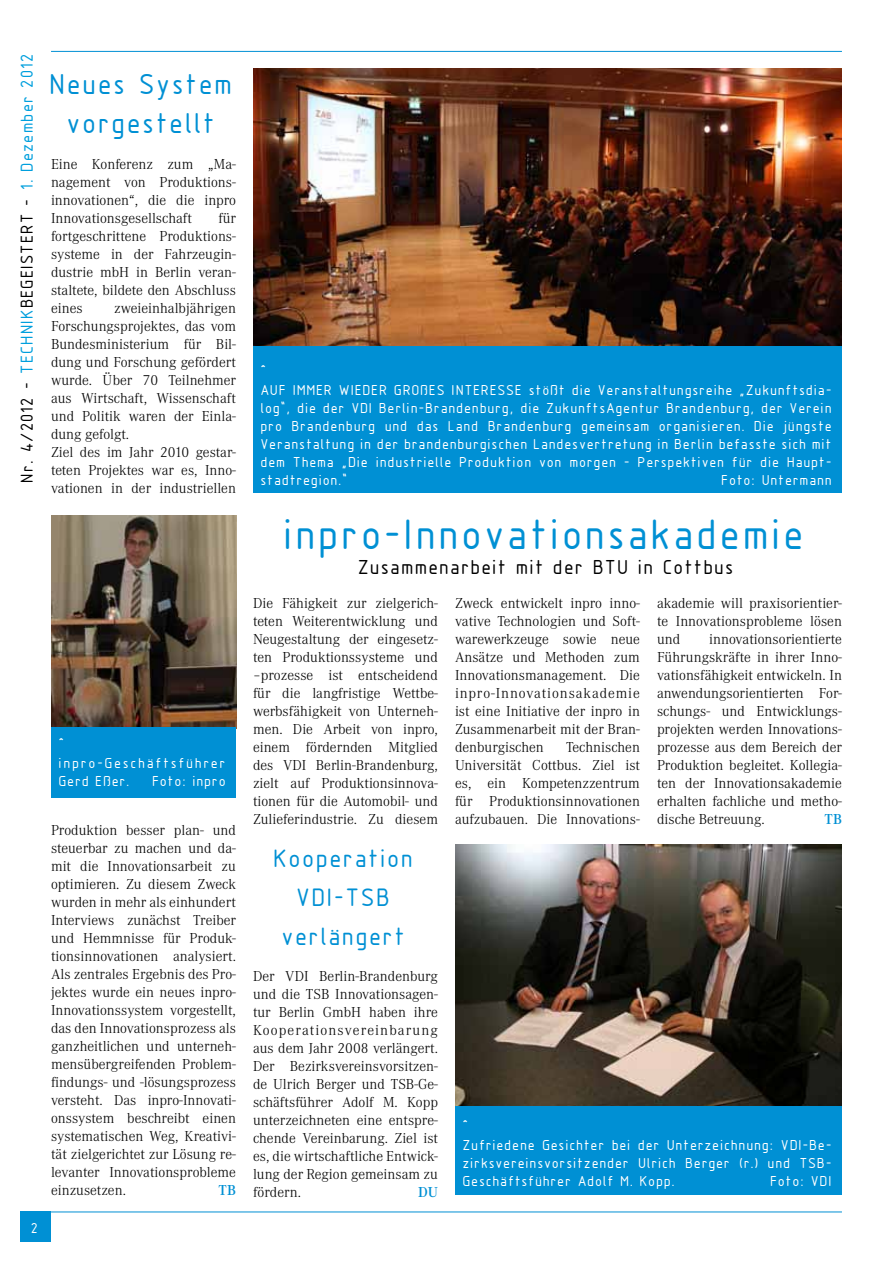
<style>
.page{position:relative;width:893px;height:1263px;background:#fff}
.page>*{position:absolute;margin:0;border:0;box-sizing:border-box;transform-origin:0 0}
.t1{font:44.25px "Isonorm 3098 LW20";color:#0090d4}
.t2{font:30px/39px "Isonorm 3098 LW20";color:#0090d4;text-align:center}
.t3{font:26.25px/39px "Isonorm 3098 LW20";color:#0090d4;text-align:center}
.t4{font:21px "Isonorm 3098 LW20";color:#000}
.t5{font:18px "Isonorm 3098 LW20";color:#000}
.t6{font:18px "Isonorm 3098 LW20";color:#fff}
.t7{font:300 15px/18px "Corporate A";color:#000;text-align:justify}
.t8{font:15px/18px "Isonorm 3098 LW20";color:#fff;text-align:justify}
.t9{font:15px/18px "Isonorm 3098 LW20";letter-spacing:.06em;color:#fff}
.t10{font:600 15px "Corporate A";color:#0090d4}
.s1{color:#009fdd}
</style>
<div class="page">
<div style="left:20px;top:1211px;width:31px;height:31px;background:#0090d4"></div>
<hr style="left:51px;top:51px;width:791px;height:1px;background:#0090d4">
<hr style="left:51px;top:1211px;width:791px;height:1px;background:#0090d4">
<div style="left:455px;top:1106px;width:387px;height:89px;background:#0090d4"></div>
<img style="left:455px;top:845px;width:387px;height:261px">
<img style="left:253px;top:68px;width:589px;height:278px">
<div style="left:253px;top:346px;width:589px;height:147px;background:#0090d4"></div>
<img style="left:51px;top:515px;width:185px;height:212px">
<div style="left:51px;top:727px;width:185px;height:70px;background:#0090d4"></div>
<p class="t5" style="left:18px;top:481px;width:431px;rotate:-90deg">Nr. 4/2012 - <span class="s1">TECHNIK</span>BEGEISTERT - <span class="s1">1. Dezember 2012</span></p>
<h2 class="t2" style="left:51px;top:65px;width:186px">Neues System vorgestellt</h2>
<p class="t7" style="left:51px;top:156px;width:186px">Eine Konferenz zum „Ma&shy;nagement von Produktions&shy;innovationen“, die die inpro Innovationsgesellschaft</p>
<p class="t7" style="left:51px;top:210px;width:186px;text-indent:168px">für fortgeschrittene Produktions&shy;systeme in der Fahrzeugin&shy;dustrie mbH in Berlin veran&shy;staltete, bildete den Abschluss eines</p>
<p class="t7" style="left:51px;top:300px;width:186px;text-align:left;text-indent:63px">zweieinhalbjährigen<br>Forschungsprojektes, das vom<br>Bundesministerium für Bil&shy;dung und Forschung gefördert wurde. Über 70 Teilnehmer aus Wirtschaft, Wissenschaft und Politik waren der Einla&shy;dung gefolgt.<br>Ziel des im Jahr 2010 gestar&shy;teten Projektes war es, Inno&shy;vationen in der industriellen</p>
<p class="t6" style="left:60px;top:735px;width:7px">^</p>
<p class="t9" style="left:60px;top:754px;width:169px">inpro-Geschäftsführer<br>Gerd Eßer.</p>
<p class="t8" style="left:153px;top:772px;width:76px">Foto: inpro</p>
<p class="t8" style="left:32px;top:1219px;width:9px">2</p>
<p class="t7" style="left:51px;top:822px;width:186px">Produktion besser plan- und steuerbar zu machen und da&shy;mit die Innovationsarbeit zu optimieren. Zu diesem Zweck wurden in mehr als einhundert Interviews zunächst Treiber und Hemmnisse für Produk&shy;tionsinnovationen analysiert.<br>Als zentrales Ergebnis des Pro&shy;jektes wurde ein neues inpro-Innovationssystem vorgestellt, das den Innovationsprozess als ganzheitlichen und unterneh&shy;mensübergreifenden Problem&shy;findungs- und -lösungsprozess versteht. Das inpro-Innovati&shy;onssystem beschreibt einen systematischen Weg, Kreativi&shy;tät zielgerichtet zur Lösung re&shy;levanter Innovationsprobleme einzusetzen.</p>
<p class="t10" style="left:219px;top:1182px;width:19px">TB</p>
<p class="t6" style="left:261px;top:362px;width:7px">^</p>
<p class="t8" style="left:261px;top:381px;width:573px">AUF IMMER WIEDER GROßES INTERESSE stößt die Veranstaltungsreihe „Zukunftsdia&shy;log“, die der VDI Berlin-Brandenburg, die ZukunftsAgentur Brandenburg, der Verein pro Brandenburg und das Land Brandenburg gemeinsam organisieren. Die jüngste Veranstaltung in der brandenburgischen Landesvertretung in Berlin befasste sich mit dem Thema „Die industrielle Produktion von morgen - Perspektiven für die Haupt&shy;stadtregion.“</p>
<p class="t8" style="left:722px;top:471px;width:113px">Foto: Untermann</p>
<h1 class="t1" style="left:286px;top:512px;width:524px">inpro-Innovationsakademie</h1>
<h3 class="t4" style="left:359px;top:557px;width:378px">Zusammenarbeit mit der BTU in Cottbus</h3>
<p class="t7" style="left:253px;top:594px;width:186px">Die Fähigkeit zur zielgerich&shy;teten Weiterentwicklung und Neugestaltung der eingesetz&shy;ten Produktionssysteme und –prozesse ist entscheidend für die langfristige Wettbe&shy;werbsfähigkeit von Unterneh&shy;men. Die Arbeit von inpro, einem fördernden Mitglied des VDI Berlin-Brandenburg, zielt auf Produktionsinnova&shy;tionen für die Automobil- und Zulieferindustrie. Zu diesem</p>
<p class="t7" style="left:455px;top:594px;width:186px">Zweck entwickelt inpro inno&shy;vative Technologien und Soft&shy;warewerkzeuge sowie neue Ansätze und Methoden zum Innovationsmanagement. Die inpro-Innovationsakademie ist eine Initiative der inpro in Zusammenarbeit mit der Bran&shy;denburgischen</p>
<p class="t7" style="left:657px;top:594px;width:186px">akademie will praxisorientier&shy;te Innovationsprobleme lösen und</p>
<p class="t7" style="left:657px;top:630px;width:186px;text-indent:52px">innovationsorientierte Führungskräfte in ihrer Inno&shy;vationsfähigkeit entwickeln. In anwendungsorientierten For&shy;schungs- und Entwicklungs&shy;projekten werden Innovations&shy;prozesse aus dem Bereich der Produktion begleitet. Kollegia&shy;ten der Innovationsakademie erhalten fachliche und metho&shy;dische Betreuung.</p>
<p class="t7" style="left:455px;top:738px;width:186px;text-indent:111px">Technischen Universität Cottbus. Ziel ist es, ein Kompetenzzentrum für Produktionsinnovationen aufzubauen. Die Innovations-</p>
<p class="t10" style="left:825px;top:811px;width:19px">TB</p>
<h3 class="t3" style="left:275px;top:839px;width:143px">Kooperation<br>VDI-TSB verlängert</h3>
<p class="t7" style="left:253px;top:968px;width:186px">Der VDI Berlin-Brandenburg und die TSB Innovationsagen&shy;tur Berlin GmbH haben ihre Kooperationsvereinbarung aus dem Jahr 2008 verlängert.<br>Der Bezirksvereinsvorsitzen&shy;de Ulrich Berger und TSB-Ge&shy;schäftsführer Adolf M. Kopp unterzeichneten eine entspre&shy;chende Vereinbarung. Ziel ist es, die wirtschaftliche Entwick&shy;lung der Region gemeinsam zu fördern.</p>
<p class="t10" style="left:418px;top:1184px;width:21px">DU</p>
<p class="t6" style="left:463px;top:1117px;width:7px">^</p>
<p class="t8" style="left:463px;top:1137px;width:371px">Zufriedene Gesichter bei der Unterzeichnung: VDI-Be&shy;zirksvereinsvorsitzender Ulrich Berger (r.) und TSB-Geschäftsführer Adolf M. Kopp.</p>
<p class="t8" style="left:771px;top:1173px;width:64px">Foto: VDI</p>
</div>
